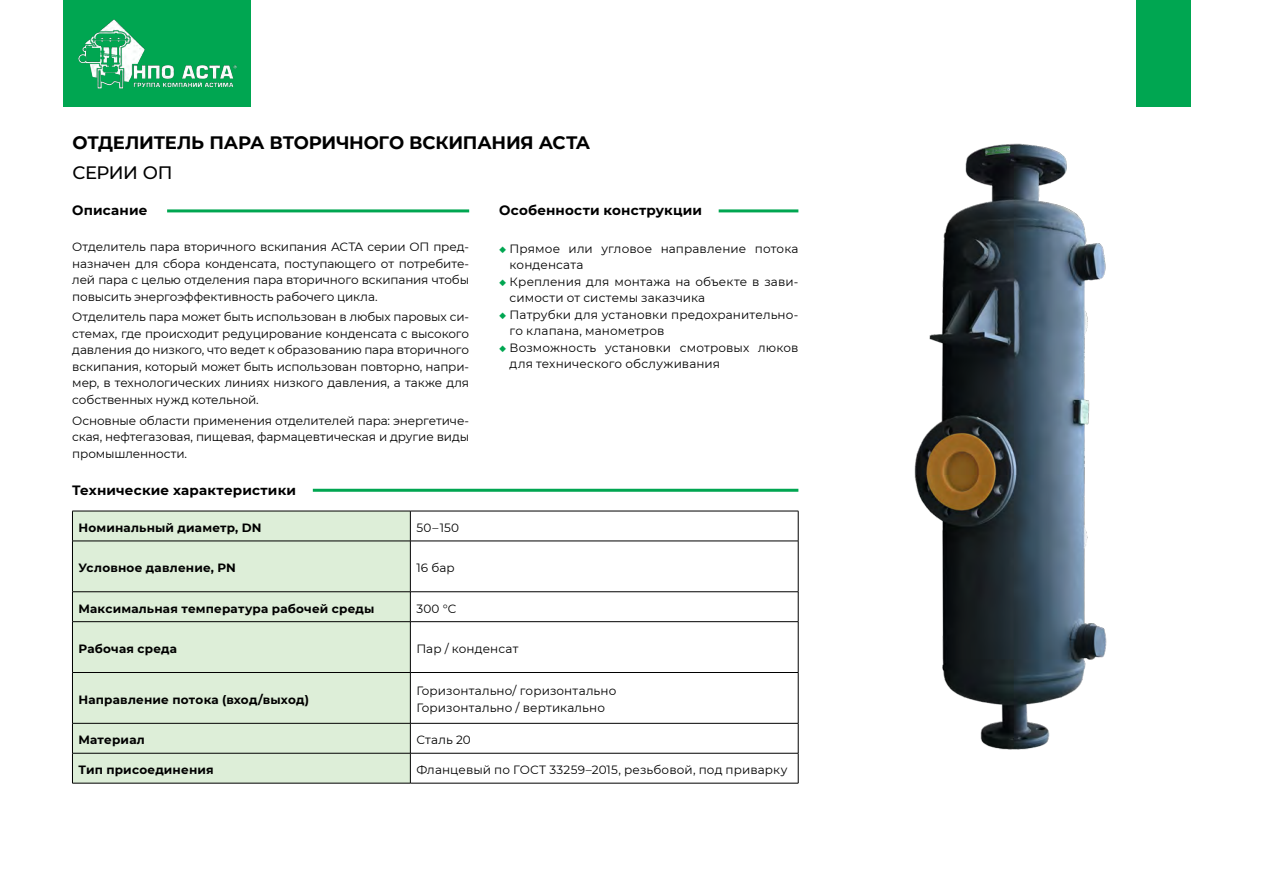
<style>
.page{position:relative;width:1263px;height:893px;background:#fff}
.page>*{position:absolute;margin:0;border:0;box-sizing:border-box;transform-origin:0 0}
.t1{font:700 18px "Montserrat";letter-spacing:-.015em;color:#000}
.t2{font:500 18px "Montserrat";letter-spacing:-.025em;color:#000}
.t3{font:700 13.5px "Montserrat";letter-spacing:.015em;color:#000}
.t4{font:12px/16.5px "Montserrat";letter-spacing:.01em;color:#000}
.t5{font:700 12px "Montserrat";letter-spacing:.015em;color:#000}
.s1{color:#00a651}
</style>
<div class="page">
<div style="left:64px;top:0;width:187px;height:106px;background:#00a651"></div>
<div style="left:1136px;top:0;width:55px;height:106px;background:#00a651"></div>
<img style="left:78px;top:19px;width:159px;height:70px">
<img style="left:914px;top:106px;width:277px;height:644px">
<hr style="left:167px;top:209px;width:302px;height:3px;background:#00a651">
<hr style="left:719px;top:209px;width:79px;height:3px;background:#00a651">
<hr style="left:313px;top:489px;width:485px;height:3px;background:#00a651">
<div style="left:72px;top:511px;width:338px;height:30px;background:#ddeed8"></div>
<div style="left:73px;top:542px;width:337px;height:241px;background:#ddeed8"></div>
<hr style="left:72px;top:541px;width:1px;height:51px;background:#000">
<hr style="left:410px;top:541px;width:1px;height:51px;background:#000">
<hr style="left:798px;top:541px;width:1px;height:51px;background:#000">
<hr style="left:72px;top:591px;width:338px;height:1px;background:#000">
<svg style="left:72px;top:592px;width:1px;height:29px"></svg>
<hr style="left:410px;top:591px;width:388px;height:1px;background:#000">
<svg style="left:410px;top:592px;width:1px;height:29px"></svg>
<svg style="left:798px;top:592px;width:1px;height:29px"></svg>
<hr style="left:72px;top:621px;width:338px;height:1px;background:#000">
<hr style="left:72px;top:622px;width:1px;height:50px;background:#000">
<hr style="left:410px;top:621px;width:388px;height:1px;background:#000">
<hr style="left:410px;top:622px;width:1px;height:50px;background:#000">
<hr style="left:798px;top:622px;width:1px;height:50px;background:#000">
<hr style="left:72px;top:672px;width:338px;height:1px;background:#000">
<hr style="left:72px;top:673px;width:1px;height:50px;background:#000">
<hr style="left:410px;top:672px;width:388px;height:1px;background:#000">
<hr style="left:410px;top:673px;width:1px;height:50px;background:#000">
<hr style="left:798px;top:673px;width:1px;height:50px;background:#000">
<hr style="left:72px;top:723px;width:338px;height:1px;background:#000">
<hr style="left:72px;top:723px;width:1px;height:30px;background:#000">
<hr style="left:410px;top:723px;width:388px;height:1px;background:#000">
<hr style="left:410px;top:723px;width:1px;height:30px;background:#000">
<hr style="left:798px;top:723px;width:1px;height:30px;background:#000">
<hr style="left:72px;top:753px;width:338px;height:1px;background:#000">
<hr style="left:72px;top:753px;width:1px;height:30px;background:#000">
<hr style="left:410px;top:753px;width:388px;height:1px;background:#000">
<hr style="left:410px;top:753px;width:1px;height:30px;background:#000">
<hr style="left:798px;top:753px;width:1px;height:30px;background:#000">
<hr style="left:72px;top:783px;width:338px;height:1px;background:#000">
<hr style="left:410px;top:783px;width:388px;height:1px;background:#000">
<hr style="left:72px;top:511px;width:1px;height:30px;background:#000">
<hr style="left:72px;top:511px;width:338px;height:1px;background:#000">
<hr style="left:410px;top:511px;width:388px;height:1px;background:#000">
<hr style="left:410px;top:511px;width:1px;height:30px;background:#000">
<hr style="left:798px;top:511px;width:1px;height:30px;background:#000">
<hr style="left:72px;top:541px;width:338px;height:1px;background:#000">
<hr style="left:410px;top:541px;width:388px;height:1px;background:#000">
<h1 class="t1" style="left:73px;top:130px;width:519px">ОТДЕЛИТЕЛЬ ПАРА ВТОРИЧНОГО ВСКИПАНИЯ АСТА</h1>
<h1 class="t2" style="left:73px;top:160px;width:101px">СЕРИИ ОП</h1>
<p class="t3" style="left:72px;top:201px;width:77px">Описание</p>
<p class="t4" style="left:72px;top:238px;width:398px;text-align:justify">Отделитель пара вторичного вскипания АСТА серии ОП пред&shy;назначен для сбора конденсата, поступающего от потребите&shy;лей пара с целью отделения пара вторичного вскипания чтобы повысить энергоэффективность рабочего цикла.</p>
<p class="t4" style="left:72px;top:308px;width:398px;text-align:justify">Отделитель пара может быть использован в любых паровых си&shy;стемах, где происходит редуцирование конденсата с высокого давления до низкого, что ведет к образованию пара вторичного вскипания, который может быть использован повторно, напри&shy;мер, в технологических линиях низкого давления, а также для собственных нужд котельной.</p>
<p class="t4" style="left:72px;top:412px;width:398px;text-align:justify">Основные области применения отделителей пара: энергетиче&shy;ская, нефтегазовая, пищевая, фармацевтическая и другие виды промышленности.</p>
<p class="t3" style="left:499px;top:201px;width:204px">Особенности конструкции</p>
<p class="t4" style="left:510px;top:240px;width:290px;text-indent:-10px"><span class="s1">◆</span> Прямое или угловое направление потока конденсата</p>
<p class="t4" style="left:510px;top:273px;width:290px;text-indent:-10px"><span class="s1">◆</span> Крепления для монтажа на объекте в зави&shy;симости от системы заказчика</p>
<p class="t4" style="left:510px;top:306px;width:290px;text-indent:-10px"><span class="s1">◆</span> Патрубки для установки предохранительно&shy;го клапана, манометров</p>
<p class="t4" style="left:510px;top:339px;width:290px;text-indent:-10px"><span class="s1">◆</span> Возможность установки смотровых люков для технического обслуживания</p>
<p class="t3" style="left:72px;top:480px;width:225px">Технические характеристики</p>
<p class="t5" style="left:78px;top:519px;width:185px">Номинальный диаметр, DN</p>
<p class="t4" style="left:416px;top:519px;width:44px">50 – 150</p>
<p class="t5" style="left:78px;top:559px;width:159px">Условное давление, PN</p>
<p class="t4" style="left:416px;top:559px;width:40px">16 бар</p>
<p class="t5" style="left:78px;top:600px;width:298px">Максимальная температура рабочей среды</p>
<p class="t4" style="left:416px;top:600px;width:42px">300 °C</p>
<p class="t5" style="left:78px;top:640px;width:100px">Рабочая среда</p>
<p class="t4" style="left:416px;top:640px;width:103px">Пар / конденсат</p>
<p class="t5" style="left:78px;top:691px;width:232px">Направление потока (вход/выход)</p>
<p class="t4" style="left:416px;top:682px;width:201px">Горизонтально/ горизонтально<br>Горизонтально / вертикально</p>
<p class="t5" style="left:78px;top:731px;width:68px">Материал</p>
<p class="t4" style="left:416px;top:731px;width:56px">Сталь 20</p>
<p class="t5" style="left:78px;top:761px;width:137px">Тип присоединения</p>
<p class="t4" style="left:416px;top:761px;width:373px">Фланцевый по ГОСТ 33259–2015, резьбовой, под приварку</p>
</div>
